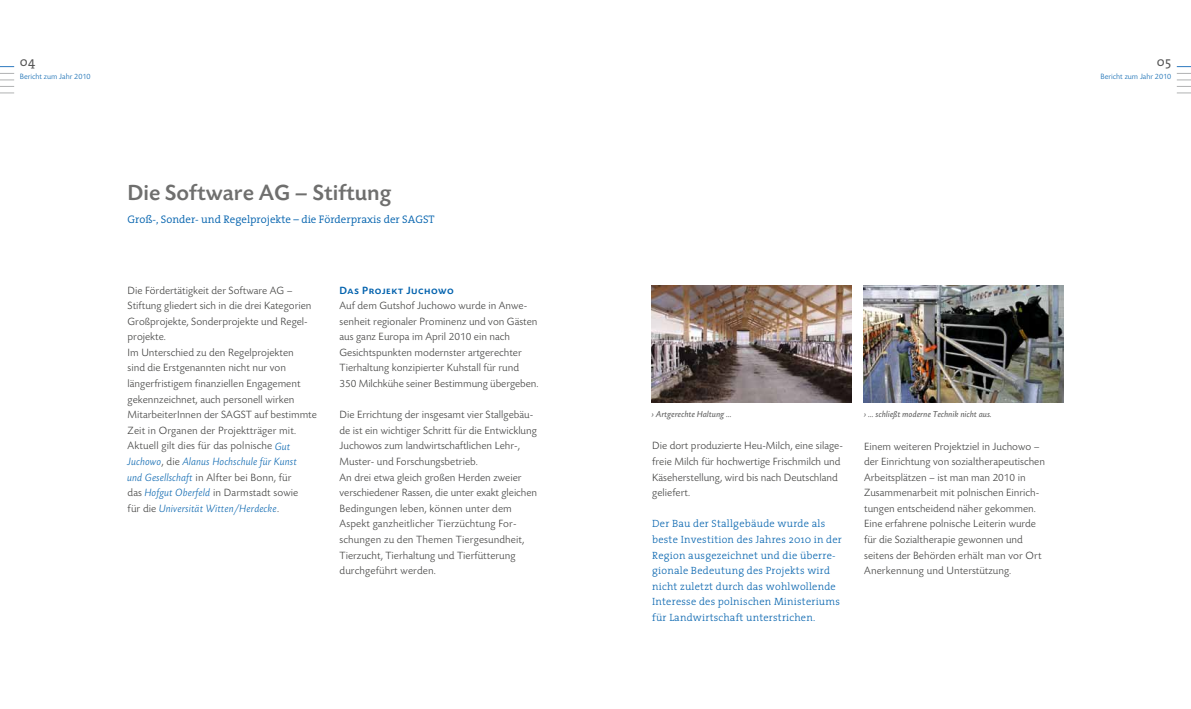
<style>
.page{position:relative;width:1191px;height:709px;background:#fff}
.page>*{position:absolute;margin:0;border:0;box-sizing:border-box;transform-origin:0 0}
.t1{font:500 23px "Today SB";color:#6f6f6e}
.t2{font:13px "The Serif";color:#565656}
.t3{font:300 11px/15.6px "Today SB";color:#3b3b3a}
.t4{font:300 11px "The Serif";color:#0061ad}
.t5{font:11px "Today SB Caps Med";letter-spacing:.045em;color:#0061ad}
.t6{font:300 10.5px/15.6px "The Serif";letter-spacing:.02em;color:#0061ad}
.t7{font:italic 9px "Today SB";color:#565656}
.t8{font:300 8px "Today SB";color:#0061ad}
.s1{font-style:italic;color:#0061ad}
</style>
<div class="page">
<svg style="left:0;top:66px;width:14px;height:1px"></svg>
<svg style="left:0;top:73px;width:14px;height:7px"></svg>
<svg style="left:0;top:86px;width:14px;height:7px"></svg>
<svg style="left:1176px;top:66px;width:15px;height:1px"></svg>
<svg style="left:1176px;top:73px;width:15px;height:7px"></svg>
<svg style="left:1176px;top:86px;width:15px;height:7px"></svg>
<img style="left:652px;top:286px;width:199px;height:117px">
<img style="left:864px;top:286px;width:199px;height:117px">
<p class="t2" style="left:20px;top:51px;width:17px">04</p>
<p class="t8" style="left:20px;top:72px;width:72px">Bericht zum Jahr 2010</p>
<h1 class="t1" style="left:127px;top:180px;width:265px">Die Software AG – Stiftung</h1>
<p class="t4" style="left:127px;top:210px;width:308px">Groß-, Sonder- und Regelprojekte – die Förderpraxis der SAGST</p>
<p class="t3" style="left:128px;top:283px;width:191px">Die Fördertätigkeit der Software AG – Stiftung gliedert sich in die drei Kategorien Großprojekte, Sonderprojekte und Regel&shy;projekte.<br>Im Unterschied zu den Regelprojekten<br>sind die Erstgenannten nicht nur von längerfristigem finanziellen Engagement gekennzeichnet, auch personell wirken MitarbeiterInnen der SAGST auf bestimmte Zeit in Organen der Projektträger mit.<br>Aktuell gilt dies für das polnische <span class="s1">Gut Juchowo</span>, die <span class="s1">Alanus Hochschule für Kunst<br>und Gesellschaft</span> in Alfter bei Bonn, für<br>das <span class="s1">Hofgut Oberfeld</span> in Darmstadt sowie<br>für die <span class="s1">Universität Witten/Herdecke</span>.</p>
<p class="t5" style="left:339px;top:284px;width:116px">Das Projekt Juchowo</p>
<p class="t3" style="left:339px;top:298px;width:200px">Auf dem Gutshof Juchowo wurde in Anwe&shy;senheit regionaler Prominenz und von Gästen aus ganz Europa im April 2010 ein nach Gesichtspunkten modernster artgerechter Tierhaltung konzipierter Kuhstall für rund 350 Milchkühe seiner Bestimmung übergeben.</p>
<p class="t3" style="left:339px;top:407px;width:199px">Die Errichtung der insgesamt vier Stallgebäu&shy;de ist ein wichtiger Schritt für die Entwicklung Juchowos zum landwirtschaftlichen Lehr-, Muster- und Forschungsbetrieb.<br>An drei etwa gleich großen Herden zweier verschiedener Rassen, die unter exakt gleichen Bedingungen leben, können unter dem Aspekt ganzheitlicher Tierzüchtung For&shy;schungen zu den Themen Tiergesundheit, Tierzucht, Tierhaltung und Tierfütterung durchgeführt werden.</p>
<p class="t2" style="left:1157px;top:51px;width:16px">05</p>
<p class="t8" style="left:1100px;top:72px;width:72px">Bericht zum Jahr 2010</p>
<p class="t7" style="left:652px;top:409px;width:81px">› Artgerechte Haltung …</p>
<p class="t7" style="left:864px;top:409px;width:129px">› … schließt moderne Technik nicht aus.</p>
<p class="t3" style="left:652px;top:438px;width:192px">Die dort produzierte Heu-Milch, eine silage&shy;freie Milch für hochwertige Frischmilch und Käseherstellung, wird bis nach Deutschland geliefert.</p>
<p class="t6" style="left:652px;top:516px;width:191px">Der Bau der Stallgebäude wurde als beste Investition des Jahres 2010 in der Region ausgezeichnet und die überre&shy;gionale Bedeutung des Projekts wird nicht zuletzt durch das wohlwollende Interesse des polnischen Ministeriums für Landwirtschaft unterstrichen.</p>
<p class="t3" style="left:864px;top:438px;width:182px">Einem weiteren Projektziel in Juchowo – der Einrichtung von sozialtherapeutischen Arbeitsplätzen – ist man man 2010 in Zusammenarbeit mit polnischen Einrich&shy;tungen entscheidend näher gekommen.<br>Eine erfahrene polnische Leiterin wurde für die Sozialtherapie gewonnen und seitens der Behörden erhält man vor Ort Anerkennung und Unterstützung.</p>
</div>
